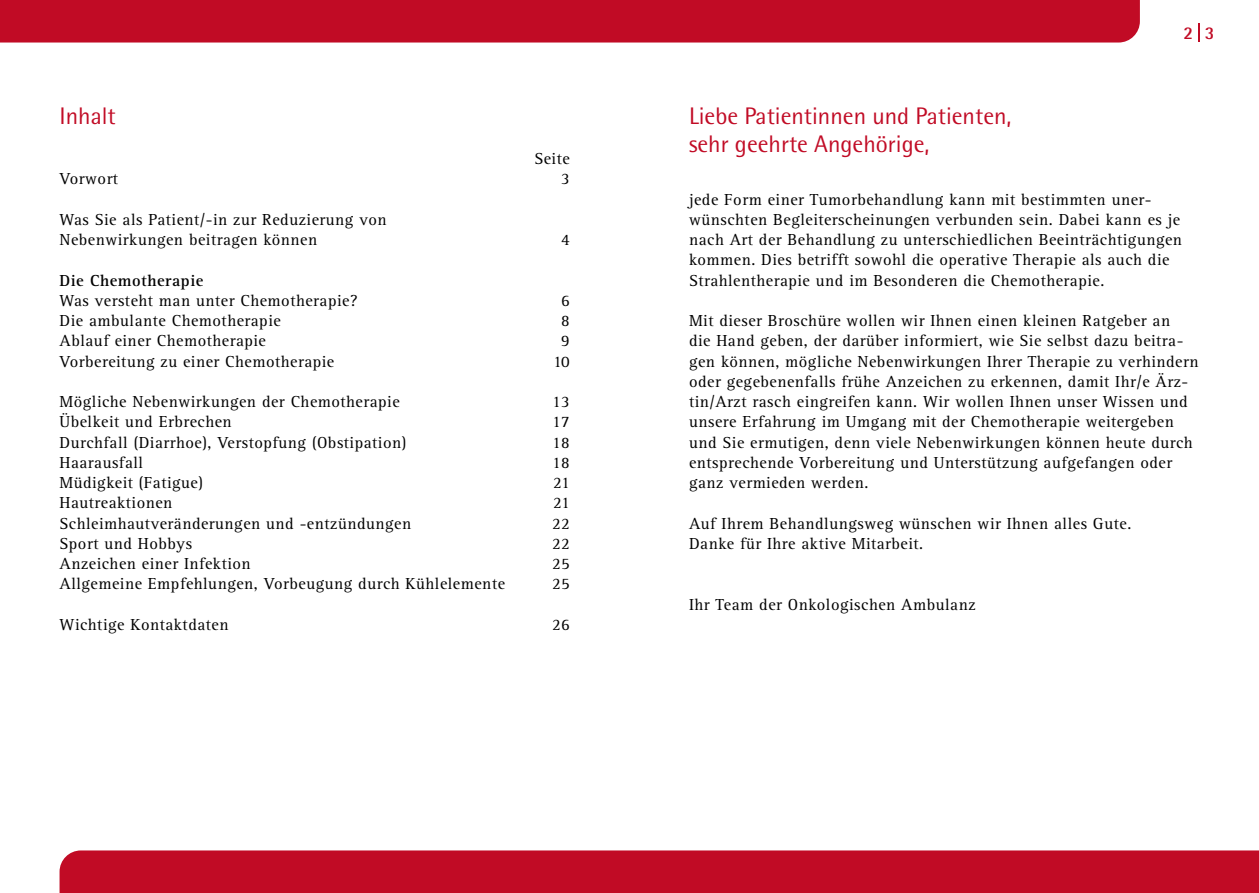
<style>
.page{position:relative;width:1259px;height:893px;background:#fff}
.page>*{position:absolute;margin:0;border:0;box-sizing:border-box;transform-origin:0 0}
.t1{font:24px/28.8px "Rotis Semi Sans Pro";color:#c10b25}
.t2{font:700 18px "Rotis Semi Sans Pro";color:#c10b25}
.t3{font:16.5px/20.2px "Rotis Serif Pro";letter-spacing:.03em;color:#000}
.t4{font:700 16.5px "Rotis Serif Pro";letter-spacing:.03em;color:#000}
</style>
<div class="page">
<div style="left:0;top:0;width:1140px;height:43px;background:#c10b25"></div>
<div style="left:60px;top:850px;width:1199px;height:43px;background:#c10b25"></div>
<svg style="left:1198px;top:24px;width:2px;height:18px"></svg>
<h1 class="t1" style="left:60px;top:101px;width:58px">Inhalt</h1>
<p class="t3" style="left:534px;top:148px;width:37px">Seite</p>
<p class="t3" style="left:60px;top:169px;width:60px">Vorwort</p>
<p class="t3" style="left:561px;top:169px;width:10px">3</p>
<p class="t3" style="left:60px;top:209px;width:328px">Was Sie als Patient/-in zur Reduzierung von<br>Nebenwirkungen beitragen können</p>
<p class="t3" style="left:561px;top:229px;width:10px">4</p>
<p class="t4" style="left:60px;top:270px;width:145px">Die Chemotherapie</p>
<p class="t3" style="left:60px;top:290px;width:300px">Was versteht man unter Chemotherapie?</p>
<p class="t3" style="left:561px;top:290px;width:10px">6</p>
<p class="t3" style="left:60px;top:310px;width:223px">Die ambulante Chemotherapie</p>
<p class="t3" style="left:561px;top:310px;width:10px">8</p>
<p class="t3" style="left:60px;top:331px;width:208px">Ablauf einer Chemotherapie</p>
<p class="t3" style="left:561px;top:331px;width:10px">9</p>
<p class="t3" style="left:60px;top:351px;width:276px">Vorbereitung zu einer Chemotherapie</p>
<p class="t3" style="left:553px;top:351px;width:18px">10</p>
<p class="t3" style="left:60px;top:391px;width:342px">Mögliche Nebenwirkungen der Chemotherapie</p>
<p class="t3" style="left:552px;top:391px;width:19px">13</p>
<p class="t3" style="left:60px;top:412px;width:174px">Übelkeit und Erbrechen</p>
<p class="t3" style="left:552px;top:412px;width:19px">17</p>
<p class="t3" style="left:60px;top:432px;width:348px">Durchfall (Diarrhoe), Verstopfung (Obstipation)</p>
<p class="t3" style="left:552px;top:432px;width:19px">18</p>
<p class="t3" style="left:60px;top:452px;width:85px">Haarausfall</p>
<p class="t3" style="left:552px;top:452px;width:19px">18</p>
<p class="t3" style="left:60px;top:472px;width:145px">Müdigkeit (Fatigue)</p>
<p class="t3" style="left:553px;top:472px;width:18px">21</p>
<p class="t3" style="left:60px;top:493px;width:114px">Hautreaktionen</p>
<p class="t3" style="left:553px;top:493px;width:18px">21</p>
<p class="t3" style="left:60px;top:513px;width:353px">Schleimhautveränderungen und -entzündungen</p>
<p class="t3" style="left:552px;top:513px;width:19px">22</p>
<p class="t3" style="left:60px;top:533px;width:134px">Sport und Hobbys</p>
<p class="t3" style="left:552px;top:533px;width:19px">22</p>
<p class="t3" style="left:60px;top:553px;width:193px">Anzeichen einer Infektion</p>
<p class="t3" style="left:552px;top:553px;width:19px">25</p>
<p class="t3" style="left:60px;top:574px;width:447px">Allgemeine Empfehlungen, Vorbeugung durch Kühlelemente</p>
<p class="t3" style="left:552px;top:574px;width:19px">25</p>
<p class="t3" style="left:60px;top:614px;width:170px">Wichtige Kontaktdaten</p>
<p class="t3" style="left:552px;top:614px;width:19px">26</p>
<p class="t2" style="left:1183px;top:22px;width:32px">2 3</p>
<h1 class="t1" style="left:689px;top:101px;width:324px">Liebe Patientinnen und Patienten, sehr geehrte Angehörige,</h1>
<p class="t3" style="left:689px;top:189px;width:494px">jede Form einer Tumorbehandlung kann mit bestimmten uner&shy;wünschten Begleiterscheinungen verbunden sein. Dabei kann es je nach Art der Behandlung zu unterschiedlichen Beeinträchtigungen kommen. Dies betrifft sowohl die operative Therapie als auch die Strahlentherapie und im Besonderen die Chemotherapie.</p>
<p class="t3" style="left:689px;top:310px;width:511px">Mit dieser Broschüre wollen wir Ihnen einen kleinen Ratgeber an<br>die Hand geben, der darüber informiert, wie Sie selbst dazu beitra&shy;gen können, mögliche Nebenwirkungen Ihrer Therapie zu verhindern oder gegebenenfalls frühe Anzeichen zu erkennen, damit Ihr/e Ärz&shy;tin/Arzt rasch eingreifen kann. Wir wollen Ihnen unser Wissen und unsere Erfahrung im Umgang mit der Chemotherapie weitergeben und Sie ermutigen, denn viele Nebenwirkungen können heute durch entsprechende Vorbereitung und Unterstützung aufgefangen oder ganz vermieden werden.</p>
<p class="t3" style="left:689px;top:513px;width:444px">Auf Ihrem Behandlungsweg wünschen wir Ihnen alles Gute.<br>Danke für Ihre aktive Mitarbeit.</p>
<p class="t3" style="left:689px;top:594px;width:288px">Ihr Team der Onkologischen Ambulanz</p>
</div>
